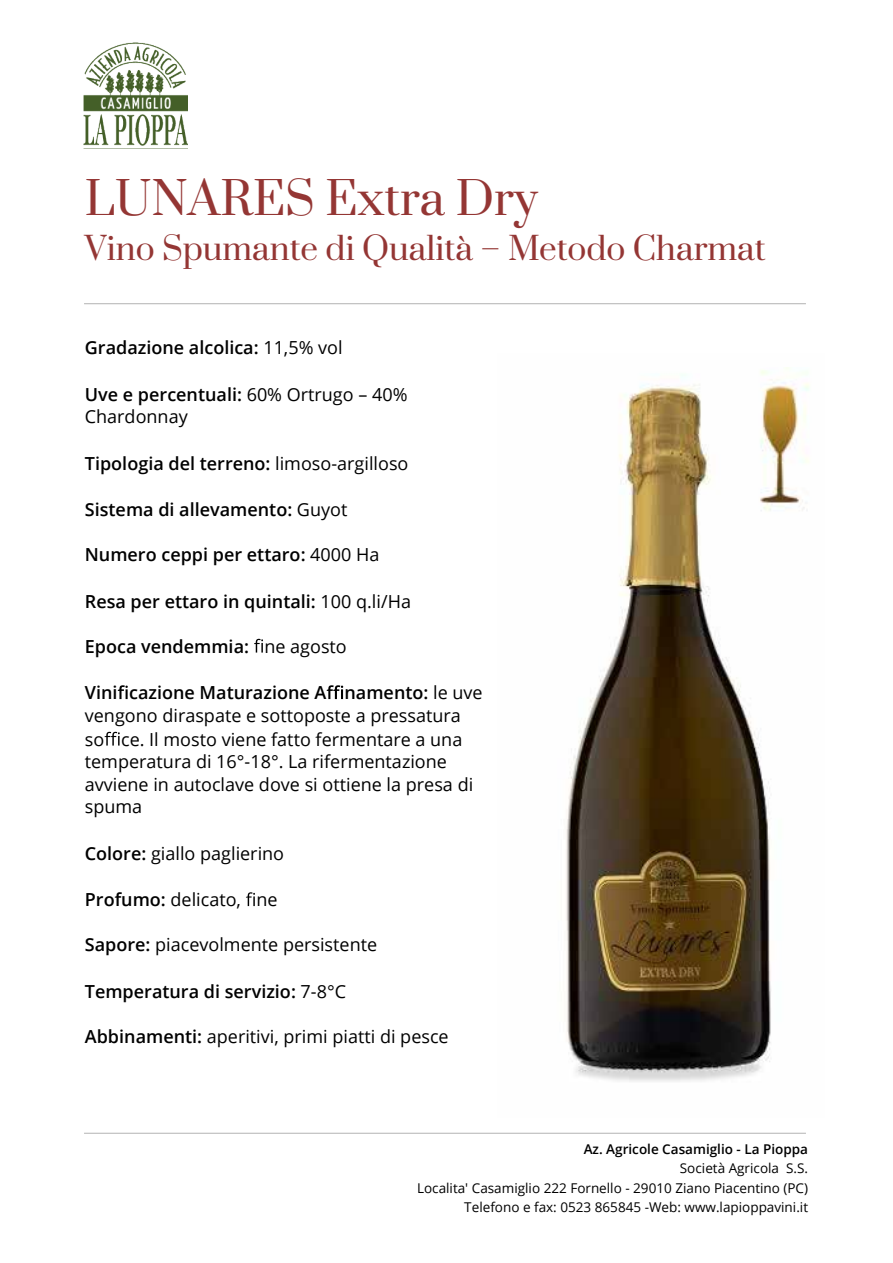
<style>
.page{position:relative;width:893px;height:1263px;background:#fff}
.page>*{position:absolute;margin:0;border:0;box-sizing:border-box;transform-origin:0 0}
.t1{font:45px "Prata";color:#943634}
.t2{font:31.5px "Prata";color:#943634}
.t3{font:18px/22.8px "Open Sans";color:#000}
.t4{font:600 18px "Open Sans";color:#000}
.t5{font:13.5px/19.5px "Open Sans";color:#000;text-align:right}
.t6{font:600 13.5px "Open Sans";color:#000}
.s1{font-weight:400}
.s2{font-weight:600}
</style>
<div class="page">
<hr style="left:84px;top:303px;width:722px;height:1px;background:#b3b3b3">
<svg style="left:254px;top:639px;width:9px;height:14px"></svg>
<svg style="left:118px;top:685px;width:10px;height:14px"></svg>
<svg style="left:327px;top:685px;width:16px;height:14px"></svg>
<svg style="left:105px;top:732px;width:15px;height:14px"></svg>
<svg style="left:246px;top:892px;width:9px;height:14px"></svg>
<hr style="left:84px;top:1133px;width:722px;height:1px;background:#b3b3b3">
<img style="left:84px;top:42px;width:103px;height:107px">
<img style="left:566px;top:374px;width:205px;height:708px">
<img style="left:736px;top:367px;width:73px;height:155px">
<h1 class="t1" style="left:85px;top:170px;width:454px">LUNARES Extra Dry</h1>
<h2 class="t2" style="left:85px;top:228px;width:682px">Vino Spumante di Qualità – Metodo Charmat</h2>
<p class="t4" style="left:85px;top:335px;width:259px">Gradazione alcolica: <span class="s1">11,5% vol</span></p>
<p class="t3" style="left:85px;top:382px;width:324px"><span class="s2">Uve e percentuali:</span> 60% Ortrugo – 40%<br>Chardonnay</p>
<p class="t4" style="left:85px;top:451px;width:325px">Tipologia del terreno: <span class="s1">limoso-argilloso</span></p>
<p class="t4" style="left:85px;top:497px;width:264px">Sistema di allevamento: <span class="s1">Guyot</span></p>
<p class="t4" style="left:85px;top:542px;width:296px">Numero ceppi per ettaro: <span class="s1">4000 Ha</span></p>
<p class="t4" style="left:85px;top:589px;width:327px">Resa per ettaro in quintali: <span class="s1">100 q.li/Ha</span></p>
<p class="t4" style="left:85px;top:634px;width:263px">Epoca vendemmia: <span class="s1">ne agosto</span></p>
<p class="t3" style="left:85px;top:681px;width:399px"><span class="s2">Vini cazione Maturazione A namento:</span> le uve vengono diraspate e sottoposte a pressatura so ce. Il mosto viene fatto fermentare a una temperatura di 16°-18°. La rifermentazione avviene in autoclave dove si ottiene la presa di spuma</p>
<p class="t3" style="left:85px;top:841px;width:201px"><span class="s2">Colore:</span> giallo paglierino</p>
<p class="t3" style="left:85px;top:888px;width:194px"><span class="s2">Profumo:</span> delicato, ne</p>
<p class="t3" style="left:85px;top:933px;width:294px"><span class="s2">Sapore:</span> piacevolmente persistente</p>
<p class="t4" style="left:85px;top:979px;width:263px">Temperatura di servizio: <span class="s1">7-8°C</span></p>
<p class="t3" style="left:85px;top:1024px;width:365px"><span class="s2">Abbinamenti:</span> aperitivi, primi piatti di pesce</p>
<p class="t6" style="left:583px;top:1139px;width:226px">Az. Agricole Casamiglio - La Pioppa</p>
<p class="t5" style="left:417px;top:1158px;width:392px">Società Agricola S.S.<br>Localita' Casamiglio 222 Fornello - 29010 Ziano Piacentino (PC)<br>Telefono e fax: 0523 865845 -Web: www.lapioppavini.it</p>
</div>
